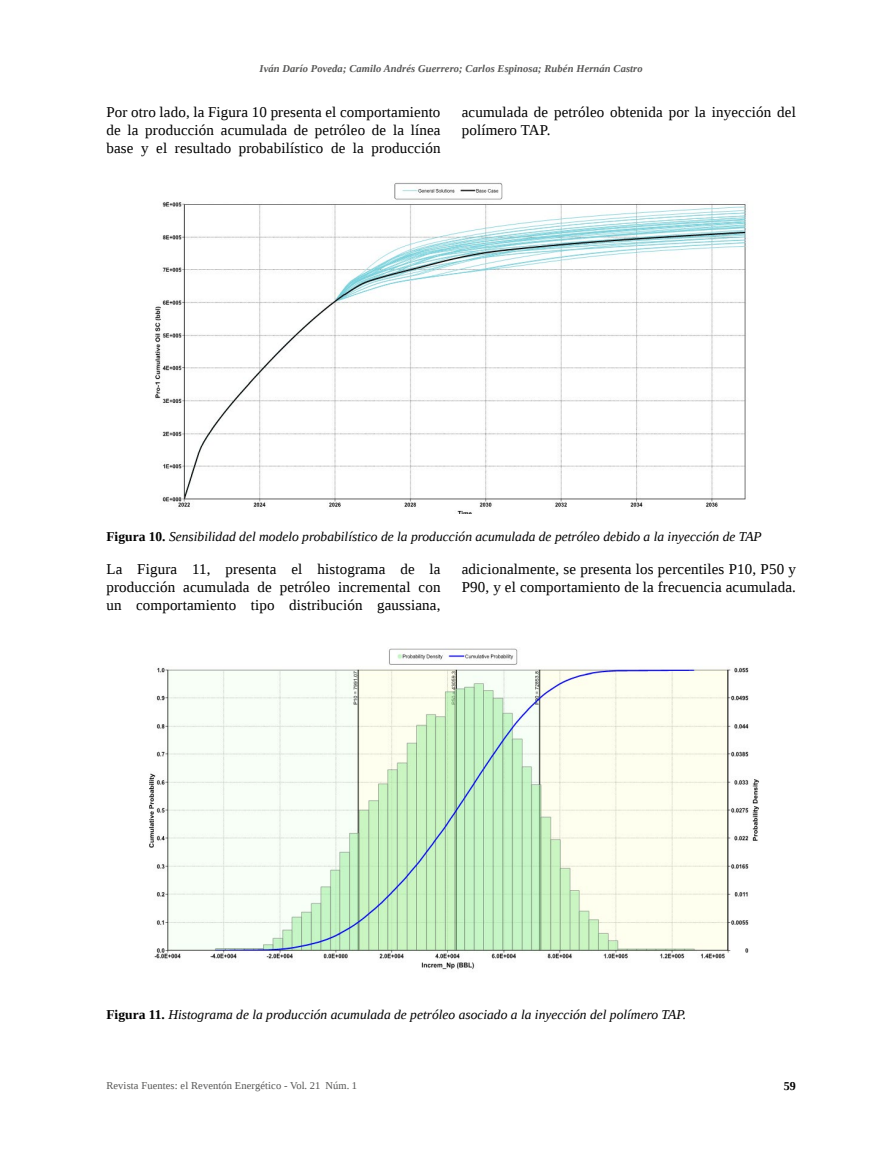
<style>
.page{position:relative;width:881px;height:1149px;background:#fff}
.page>*{position:absolute;margin:0;border:0;box-sizing:border-box;transform-origin:0 0}
.t1{font:15px/18px "Liberation Serif";letter-spacing:.01em;color:#000;text-align:justify}
.t2{font:italic 13.5px "Liberation Serif";color:#000}
.t3{font:700 12px "Liberation Serif";color:#000}
.t4{font:italic 700 10.5px "Liberation Serif";letter-spacing:.01em;color:#575756}
.t5{font:10.5px "Liberation Serif";letter-spacing:.01em;color:#575756}
.s1{font-weight:700;font-style:normal}
.s2{font-weight:700}
</style>
<div class="page">
<img style="left:155px;top:182px;width:592px;height:331px">
<img style="left:149px;top:648px;width:610px;height:322px">
<p class="t4" style="left:259px;top:62px;width:384px">Iván Darío Poveda; Camilo Andrés Guerrero; Carlos Espinosa; Rubén Hernán Castro</p>
<p class="t1" style="left:106px;top:103px;width:335px">Por otro lado, la Figura 10 presenta el comportamiento de la producción acumulada de petróleo de la línea base y el resultado probabilístico de la producción</p>
<p class="t1" style="left:461px;top:103px;width:335px">acumulada de petróleo obtenida por la inyección del polímero TAP.</p>
<p class="t2" style="left:106px;top:527px;width:656px"><span class="s1">Figura 10.</span> Sensibilidad del modelo probabilístico de la producción acumulada de petróleo debido a la inyección de TAP</p>
<p class="t1" style="left:106px;top:560px;width:335px">La Figura 11, presenta el histograma de la producción acumulada de petróleo incremental con un comportamiento tipo distribución gaussiana,</p>
<p class="t1" style="left:461px;top:560px;width:335px">adicionalmente, se presenta los percentiles P10, P50 y<br>P90, y el comportamiento de la frecuencia acumulada.</p>
<p class="t2" style="left:106px;top:1005px;width:581px"><span class="s1">Figura 11.</span> Histograma de la producción acumulada de petróleo asociado a la inyección del polímero TAP.</p>
<p class="t5" style="left:106px;top:1077px;width:252px">Revista Fuentes: el Reventón Energético <span class="s2">-</span> Vol. 21 Núm. 1</p>
<p class="t3" style="left:783px;top:1077px;width:14px">59</p>
</div>
